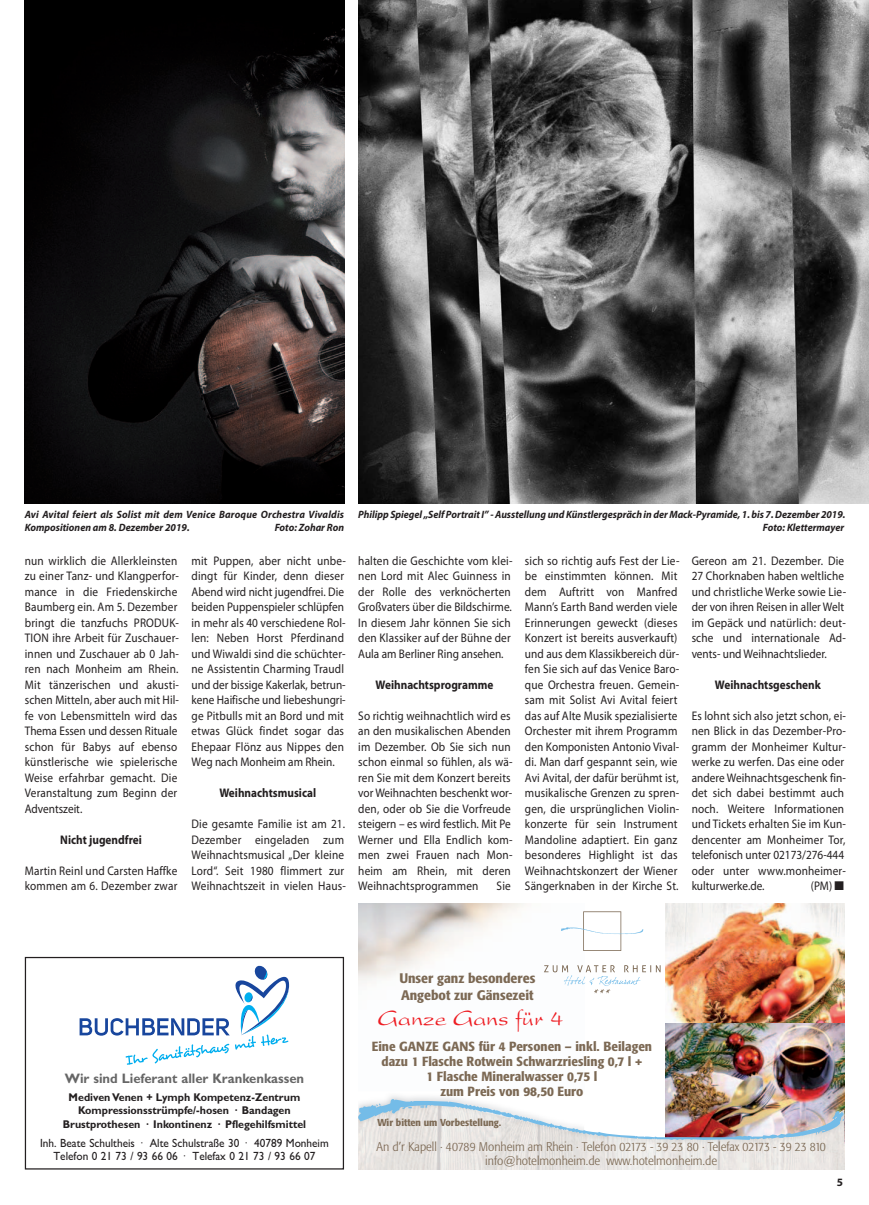
<style>
.page{position:relative;width:869px;height:1205px;background:#fff}
.page>*{position:absolute;margin:0;border:0;box-sizing:border-box;transform-origin:0 0}
.t1{font:23.75px "Present";color:#ee1d23}
.t2{font:500 13.75px/16.5px "Formata Condensed";color:#7c6954;scale:1.09 1}
.t3{font:700 13.75px "Gill Sans";color:#666;scale:.95 1}
.t4{font:500 13.12px/15px "Formata Condensed";color:#7c6954;text-align:center;scale:1.09 1}
.t5{font:12.5px/15.5px "Myriad Pro";letter-spacing:.015em;color:#231f20;scale:.9 1}
.t6{font:300 12.5px/13.8px "Formata Condensed";color:#7c6954;text-align:center;scale:1.09 1}
.t7{font:700 12.5px "Myriad Pro";color:#231f20;scale:.9 1}
.t8{font:11.88px/13.8px "Gill Sans";color:#231f20;text-align:center;scale:.95 1}
.t9{font:700 11.25px/13.1px "Gill Sans";color:#231f20;text-align:center;scale:.95 1}
.t10{font:italic 700 10.62px/12.5px "Myriad Pro";color:#231f20;text-align:right;scale:.95 1}
.t11{font:500 10px "Formata Condensed";color:#7c6954;scale:1.09 1}
</style>
<div class="page">
<img style="left:358px;top:0;width:510px;height:503px">
<img style="left:25px;top:0;width:319px;height:503px">
<div style="left:25px;top:957px;width:319px;height:212px;border:1px solid #231f20"></div>
<svg style="left:80px;top:965px;width:210px;height:100px"></svg>
<img style="left:665px;top:904px;width:178px;height:119px">
<img style="left:665px;top:1023px;width:178px;height:76px">
<svg style="left:560px;top:911px;width:83px;height:40px"></svg>
<svg style="left:543px;top:965px;width:117px;height:28px"></svg>
<img style="left:358px;top:1099px;width:485px;height:70px">
<p class="t10" style="left:25px;top:509px;width:337px;text-align:left">Avi Avital feiert als Solist mit dem Venice Baroque Orchestra Vivaldis<br>Kompositionen am 8. Dezember 2019.</p>
<p class="t10" style="left:274px;top:522px;width:74px">Foto: Zohar Ron</p>
<p class="t5" style="left:25px;top:554px;width:173px">nun wirklich die Allerkleinsten zu einer Tanz- und Klangperfor&shy;mance in die Friedenskirche<br>Baumberg ein. Am 5. Dezember bringt die tanzfuchs PRODUK-<br>TION ihre Arbeit für Zuschauer&shy;innen und Zuschauer ab 0 Jah&shy;ren nach Monheim am Rhein.<br>Mit tänzerischen und akusti&shy;schen Mitteln, aber auch mit Hil&shy;fe von Lebensmitteln wird das<br>Thema Essen und dessen Rituale schon für Babys auf ebenso künstlerische wie spielerische<br>Weise erfahrbar gemacht. Die<br>Veranstaltung zum Beginn der<br>Adventszeit.</p>
<p class="t7" style="left:60px;top:835px;width:92px">Nicht jugendfrei</p>
<p class="t5" style="left:25px;top:864px;width:171px">Martin Reinl und Carsten Haffke kommen am 6. Dezember zwar</p>
<p class="t5" style="left:191px;top:554px;width:173px">mit Puppen, aber nicht unbe&shy;dingt für Kinder, denn dieser<br>Abend wird nicht jugendfrei. Die beiden Puppenspieler schlüpfen in mehr als 40 verschiedene Rol&shy;len: Neben Horst Pferdinand und Wiwaldi sind die schüchter&shy;ne Assistentin Charming Traudl und der bissige Kakerlak, betrun&shy;kene Haifische und liebeshungri&shy;ge Pitbulls mit an Bord und mit etwas Glück findet sogar das<br>Ehepaar Flönz aus Nippes den<br>Weg nach Monheim am Rhein.</p>
<p class="t7" style="left:219px;top:788px;width:109px">Weihnachtsmusical</p>
<p class="t5" style="left:191px;top:817px;width:173px">Die gesamte Familie ist am 21.<br>Dezember eingeladen zum<br>Weihnachtsmusical „Der kleine<br>Lord“. Seit 1980 flimmert zur<br>Weihnachtszeit in vielen Haus-</p>
<p class="t10" style="left:358px;top:509px;width:514px">Philipp Spiegel „Self Portrait I” - Ausstellung und Künstlergespräch in der Mack-Pyramide, 1. bis 7. Dezember 2019.<br>Foto: Klettermayer</p>
<p class="t5" style="left:358px;top:554px;width:173px">halten die Geschichte vom klei&shy;nen Lord mit Alec Guinness in der Rolle des verknöcherten<br>Großvaters über die Bildschirme.<br>In diesem Jahr können Sie sich den Klassiker auf der Bühne der<br>Aula am Berliner Ring ansehen.</p>
<p class="t7" style="left:375px;top:680px;width:132px">Weihnachtsprogramme</p>
<p class="t5" style="left:358px;top:709px;width:173px">So richtig weihnachtlich wird es an den musikalischen Abenden im Dezember. Ob Sie sich nun schon einmal so fühlen, als wä&shy;ren Sie mit dem Konzert bereits vor Weihnachten beschenkt wor&shy;den, oder ob Sie die Vorfreude steigern – es wird festlich. Mit Pe<br>Werner und Ella Endlich kom&shy;men zwei Frauen nach Mon&shy;heim am Rhein, mit deren<br>Weihnachtsprogrammen</p>
<p class="t5" style="left:496px;top:879px;width:17px">Sie</p>
<p class="t5" style="left:524px;top:554px;width:173px">sich so richtig aufs Fest der Lie&shy;be einstimmten können. Mit dem Auftritt von Manfred<br>Mann’s Earth Band werden viele<br>Erinnerungen geweckt (dieses<br>Konzert ist bereits ausverkauft) und aus dem Klassikbereich dür&shy;fen Sie sich auf das Venice Baro&shy;que Orchestra freuen. Gemein&shy;sam mit Solist Avi Avital feiert das auf Alte Musik spezialisierte<br>Orchester mit ihrem Programm den Komponisten Antonio Vival&shy;di. Man darf gespannt sein, wie<br>Avi Avital, der dafür berühmt ist, musikalische Grenzen zu spren&shy;gen, die ursprünglichen Violin&shy;konzerte für sein Instrument<br>Mandoline adaptiert. Ein ganz besonderes Highlight ist das<br>Weihnachtskonzert der Wiener<br>Sängerknaben in der Kirche St.</p>
<p class="t5" style="left:691px;top:554px;width:173px">Gereon am 21. Dezember. Die<br>27 Chorknaben haben weltliche und christliche Werke sowie Lie&shy;der von ihren Reisen in aller Welt im Gepäck und natürlich: deut&shy;sche und internationale Ad&shy;vents- und Weihnachtslieder.</p>
<p class="t7" style="left:714px;top:680px;width:119px">Weihnachtsgeschenk</p>
<p class="t5" style="left:691px;top:709px;width:173px">Es lohnt sich also jetzt schon, ei&shy;nen Blick in das Dezember-Pro&shy;gramm der Monheimer Kultur&shy;werke zu werfen. Das eine oder andere Weihnachtsgeschenk fin&shy;det sich dabei bestimmt auch noch. Weitere Informationen und Tickets erhalten Sie im Kun&shy;dencenter am Monheimer Tor, telefonisch unter 02173/276-444 oder unter www.monheimer&shy;kulturwerke.de.</p>
<p class="t5" style="left:810px;top:879px;width:38px">(PM) ■</p>
<p class="t3" style="left:65px;top:1073px;width:253px">Wir sind Lieferant aller Krankenkassen</p>
<p class="t9" style="left:63px;top:1092px;width:257px">Mediven Venen + Lymph Kompetenz-Zentrum<br>Kompressionsstrümpfe/-hosen · Bandagen<br>Brustprothesen · Inkontinenz · Pflegehilfsmittel</p>
<p class="t8" style="left:40px;top:1137px;width:305px">Inh. Beate Schultheis · Alte Schulstraße 30 · 40789 Monheim<br>Telefon 0 21 73 / 93 66 06 · Telefax 0 21 73 / 93 66 07</p>
<p class="t2" style="left:399px;top:971px;width:126px">Unser ganz besonderes<br>Angebot zur Gänsezeit</p>
<h1 class="t1" style="left:378px;top:1009px;width:186px">Ganze Gans für 4</h1>
<p class="t4" style="left:371px;top:1040px;width:258px">Eine GANZE GANS für 4 Personen – inkl. Beilagen dazu 1 Flasche Rotwein Schwarzriesling 0,7 l +<br>1 Flasche Mineralwasser 0,75 l<br>zum Preis von 98,50 Euro</p>
<p class="t11" style="left:377px;top:1118px;width:115px">Wir bitten um Vorbestellung.</p>
<p class="t6" style="left:376px;top:1140px;width:413px">An d’r Kapell · 40789 Monheim am Rhein · Telefon 02173 - 39 23 80 · Telefax 02173 - 39 23 810 info@hotelmonheim.de www.hotelmonheim.de</p>
</div>
